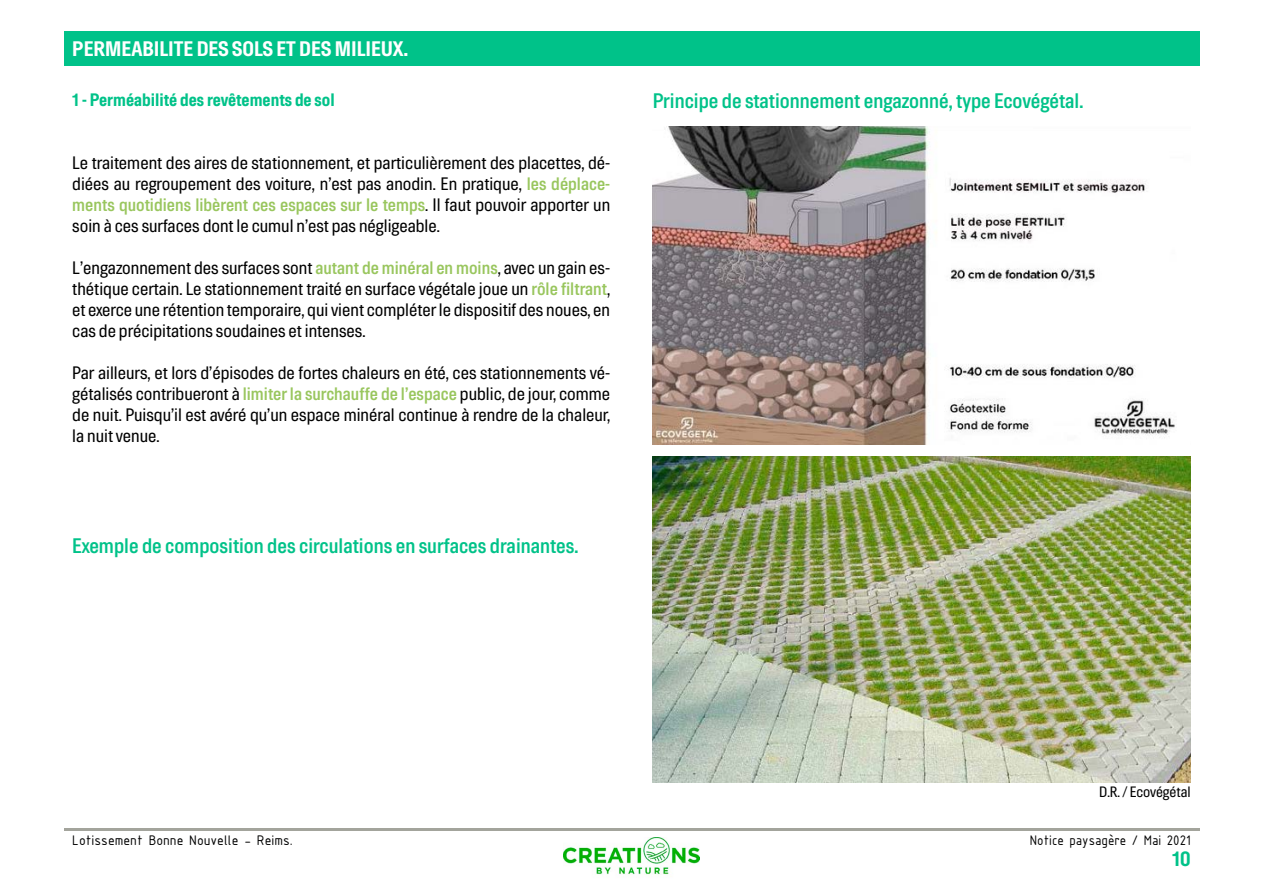
<style>
.page{position:relative;width:1263px;height:893px;background:#fff}
.page>*{position:absolute;margin:0;border:0;box-sizing:border-box;transform-origin:0 0}
.t1{font:600 21px "Hill";color:#00c289}
.t2{font:700 21px "Hill";color:#fff}
.t3{font:700 21px "Hill";color:#00c289}
.t4{font:18px/21px "Hill";color:#000;text-align:justify}
.t5{font:700 18px "Hill";color:#00c289}
.t6{font:15px "ISOCPEUR";color:#000}
.t7{font:15px "ISOCPEUR";color:#000;scale:.95 1}
.t8{font:15px "Hill";color:#000}
.s1{font-weight:600;color:#99c65e}
</style>
<div class="page">
<hr style="left:64px;top:829px;width:1135px;height:2px;background:#a3a49c">
<div style="left:64px;top:32px;width:1135px;height:34px;background:#00c289"></div>
<img style="left:564px;top:837px;width:135px;height:40px">
<img style="left:653px;top:456px;width:538px;height:326px">
<img style="left:653px;top:127px;width:522px;height:317px">
<p class="t2" style="left:72px;top:38px;width:337px">PERMEABILITE DES SOLS ET DES MILIEUX.</p>
<p class="t5" style="left:72px;top:90px;width:264px">1 - Perméabilité des revêtements de sol</p>
<p class="t4" style="left:72px;top:153px;width:539px">Le traitement des aires de stationnement, et particulièrement des placettes, dé&shy;diées au regroupement des voiture, n’est pas anodin. En pratique, <span class="s1">les déplace&shy;ments quotidiens libèrent ces espaces sur le temps</span>. Il faut pouvoir apporter un soin à ces surfaces dont le cumul n’est pas négligeable.</p>
<p class="t4" style="left:72px;top:258px;width:539px">L’engazonnement des surfaces sont <span class="s1">autant de minéral en moins</span>, avec un gain es&shy;thétique certain. Le stationnement traité en surface végétale joue un <span class="s1">rôle filtrant</span>, et exerce une rétention temporaire, qui vient compléter le dispositif des noues, en cas de précipitations soudaines et intenses.</p>
<p class="t4" style="left:72px;top:363px;width:539px">Par ailleurs, et lors d’épisodes de fortes chaleurs en été, ces stationnements vé&shy;gétalisés contribueront à <span class="s1">limiter la surchauffe de l’espace</span> public, de jour, comme de nuit. Puisqu’il est avéré qu’un espace minéral continue à rendre de la chaleur, la nuit venue.</p>
<p class="t1" style="left:72px;top:534px;width:508px">Exemple de composition des circulations en surfaces drainantes.</p>
<p class="t1" style="left:653px;top:90px;width:432px">Principe de stationnement engazonné, type Ecovégétal.</p>
<p class="t6" style="left:72px;top:831px;width:222px">Lotissement Bonne Nouvelle - Reims.</p>
<p class="t8" style="left:1099px;top:784px;width:93px">D.R. / Ecovégétal</p>
<p class="t7" style="left:1030px;top:831px;width:171px">Notice paysagère / Mai 2021</p>
<p class="t3" style="left:1172px;top:848px;width:20px">10</p>
</div>
